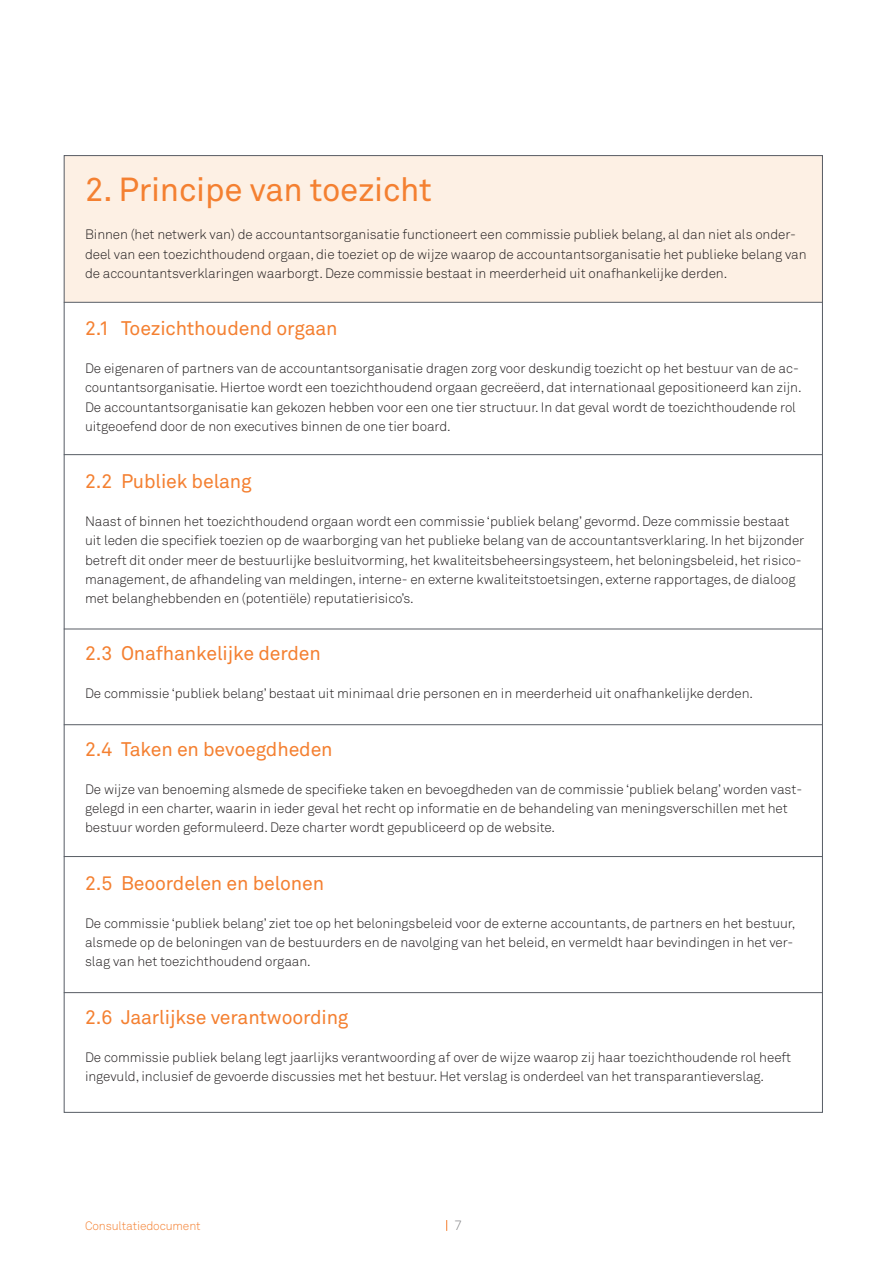
<style>
.page{position:relative;width:893px;height:1263px;background:#fff}
.page>*{position:absolute;margin:0;border:0;box-sizing:border-box;transform-origin:0 0}
.t1{font:33px "Akkurat";letter-spacing:-.01em;color:#f48031}
.t2{font:19.5px "Akkurat";letter-spacing:-.01em;color:#f48031}
.t3{font:300 13.5px/19.2px "Akkurat";letter-spacing:-.005em;color:#231f20}
.t4{font:300 13.5px "Akkurat";color:#838487}
.t5{font:300 12px "Akkurat";letter-spacing:-.01em;color:#f48031}
</style>
<div class="page">
<div style="left:64px;top:156px;width:758px;height:146px;background:#fdf0e4"></div>
<hr style="left:64px;top:302px;width:758px;height:1px;background:#575c64">
<hr style="left:64px;top:629px;width:758px;height:1px;background:#575c64">
<hr style="left:64px;top:856px;width:758px;height:1px;background:#575c64">
<hr style="left:64px;top:992px;width:758px;height:1px;background:#575c64">
<hr style="left:64px;top:454px;width:758px;height:1px;background:#575c64">
<hr style="left:64px;top:724px;width:758px;height:1px;background:#575c64">
<h1 class="t1" style="left:85px;top:169px;width:348px">2. Principe van toezicht</h1>
<p class="t3" style="left:85px;top:225px;width:723px">Binnen (het netwerk van) de accountantsorganisatie functioneert een commissie publiek belang, al dan niet als onder&shy;deel van een toezichthoudend orgaan, die toeziet op de wijze waarop de accountantsorganisatie het publieke belang van de accountantsverklaringen waarborgt. Deze commissie bestaat in meerderheid uit onafhankelijke derden.</p>
<h2 class="t2" style="left:85px;top:316px;width:254px">2.1 Toezichthoudend orgaan</h2>
<p class="t3" style="left:85px;top:359px;width:718px">De eigenaren of partners van de accountantsorganisatie dragen zorg voor deskundig toezicht op het bestuur van de ac&shy;countantsorganisatie. Hiertoe wordt een toezichthoudend orgaan gecreëerd, dat internationaal gepositioneerd kan zijn.<br>De accountantsorganisatie kan gekozen hebben voor een one tier structuur. In dat geval wordt de toezichthoudende rol uitgeoefend door de non executives binnen de one tier board.</p>
<h2 class="t2" style="left:85px;top:469px;width:168px">2.2 Publiek belang</h2>
<p class="t3" style="left:85px;top:512px;width:721px">Naast of binnen het toezichthoudend orgaan wordt een commissie ‘publiek belang’ gevormd. Deze commissie bestaat uit leden die specifiek toezien op de waarborging van het publieke belang van de accountantsverklaring. In het bijzonder betreft dit onder meer de bestuurlijke besluitvorming, het kwaliteitsbeheersingsysteem, het beloningsbeleid, het risico&shy;management, de afhandeling van meldingen, interne- en externe kwaliteitstoetsingen, externe rapportages, de dialoog met belanghebbenden en (potentiële) reputatierisico’s.</p>
<h2 class="t2" style="left:85px;top:641px;width:237px">2.3 Onafhankelijke derden</h2>
<p class="t3" style="left:85px;top:684px;width:670px">De commissie ‘publiek belang’ bestaat uit minimaal drie personen en in meerderheid uit onafhankelijke derden.</p>
<h2 class="t2" style="left:85px;top:737px;width:249px">2.4 Taken en bevoegdheden</h2>
<p class="t3" style="left:85px;top:779px;width:719px">De wijze van benoeming alsmede de specifieke taken en bevoegdheden van de commissie ‘publiek belang’ worden vast&shy;gelegd in een charter, waarin in ieder geval het recht op informatie en de behandeling van meningsverschillen met het bestuur worden geformuleerd. Deze charter wordt gepubliceerd op de website.</p>
<h2 class="t2" style="left:85px;top:871px;width:241px">2.5 Beoordelen en belonen</h2>
<p class="t3" style="left:85px;top:913px;width:712px">De commissie ‘publiek belang’ ziet toe op het beloningsbeleid voor de externe accountants, de partners en het bestuur, alsmede op de beloningen van de bestuurders en de navolging van het beleid, en vermeldt haar bevindingen in het ver&shy;slag van het toezichthoudend orgaan.</p>
<h2 class="t2" style="left:85px;top:1004px;width:265px">2.6 Jaarlijkse verantwoording</h2>
<p class="t3" style="left:85px;top:1047px;width:708px">De commissie publiek belang legt jaarlijks verantwoording af over de wijze waarop zij haar toezichthoudende rol heeft ingevuld, inclusief de gevoerde discussies met het bestuur. Het verslag is onderdeel van het transparantieverslag.</p>
<p class="t5" style="left:85px;top:1218px;width:117px">Consultatiedocument</p>
<p class="t4" style="left:454px;top:1217px;width:9px">7</p>
</div>
